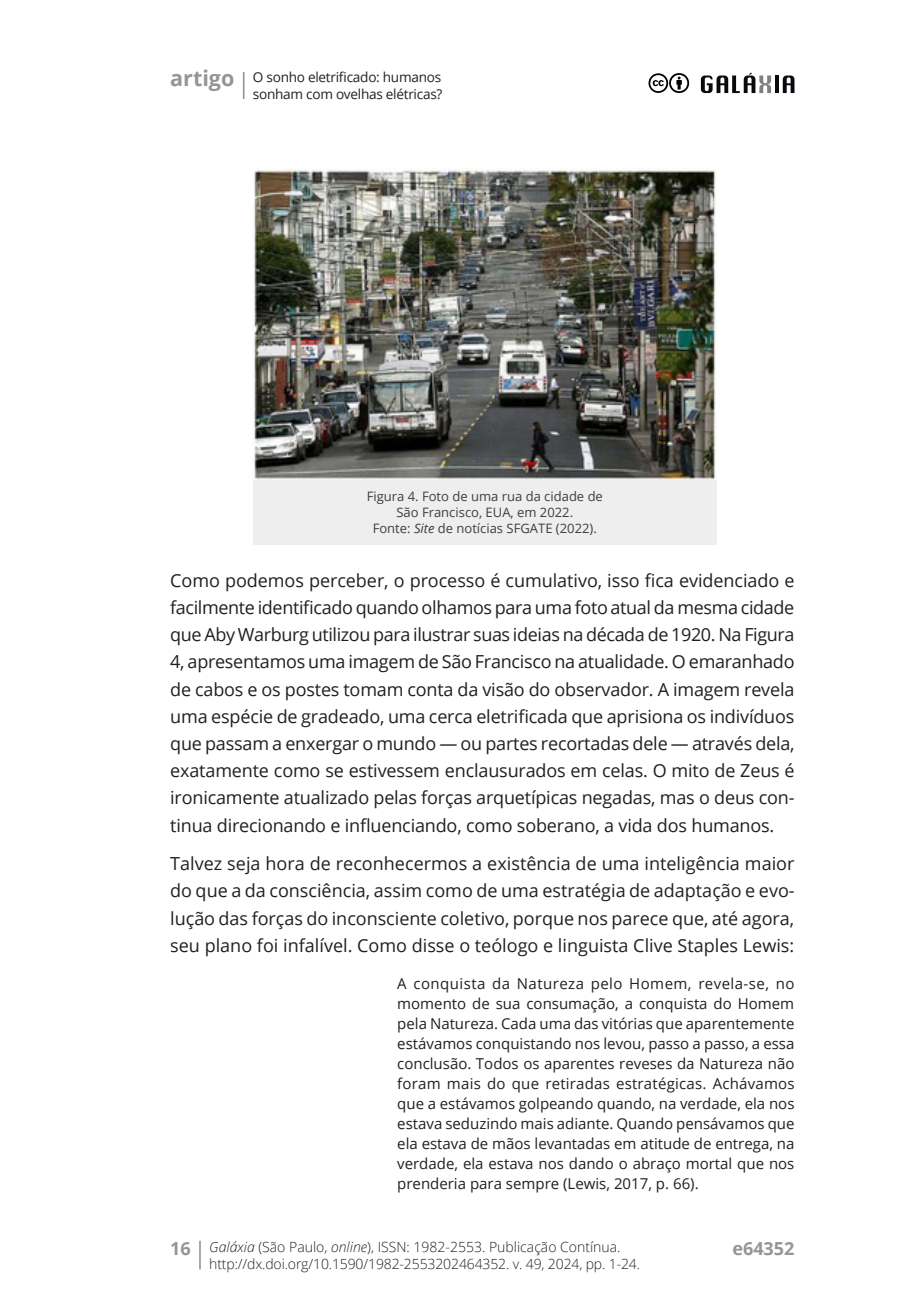
<style>
.page{position:relative;width:908px;height:1304px;background:#fff}
.page>*{position:absolute;margin:0;border:0;box-sizing:border-box;transform-origin:0 0}
.t1{font:700 21.6px "Open Sans";color:#939598}
.Mancha_de_texto{font:18px/27.2px "Open Sans";letter-spacing:-.005em;color:#231f20;text-align:justify}
.t2{font:700 18px "Open Sans";color:#939598}
.Citação_recuo{font:15px/20px "Open Sans";color:#231f20;text-align:justify}
.t3{font:300 14px/16.8px "Open Sans";letter-spacing:-.01em;color:#231f20}
.t4{font:13.6px/17px "Open Sans";letter-spacing:-.02em;color:#231f20}
._0_enviado_RECEBIDO{font:13px/16px "Open Sans";color:#3e3e3f;text-align:center}
.s1{font-style:italic}
</style>
<div class="page">
<hr style="left:199px;top:1241px;width:2px;height:28px;background:#939598">
<svg style="left:243px;top:72px;width:1px;height:27px"></svg>
<svg style="left:775px;top:76px;width:3px;height:17px"></svg>
<svg style="left:782px;top:76px;width:12px;height:17px"></svg>
<svg style="left:648px;top:72px;width:122px;height:22px"></svg>
<img style="left:253px;top:168px;width:463px;height:312px">
<div style="left:253px;top:480px;width:463px;height:65px;background:#eeeeef"></div>
<p class="t1" style="left:170px;top:63px;width:66px">artigo</p>
<p class="t4" style="left:253px;top:68px;width:191px">O sonho eletrificado: humanos sonham com ovelhas elétricas?</p>
<p class="_0_enviado_RECEBIDO" style="left:366px;top:488px;width:238px">Figura 4. Foto de uma rua da cidade de<br>São Francisco, EUA, em 2022.<br>Fonte: <span class="s1">Site</span> de notícias SFGATE (2022).</p>
<p class="Mancha_de_texto" style="left:170px;top:566px;width:625px">Como podemos perceber, o processo é cumulativo, isso fica evidenciado e facilmente identificado quando olhamos para uma foto atual da mesma cidade que Aby Warburg utilizou para ilustrar suas ideias na década de 1920. Na Figura 4, apresentamos uma imagem de São Francisco na atualidade. O emaranhado de cabos e os postes tomam conta da visão do observador. A imagem revela uma espécie de gradeado, uma cerca eletrificada que aprisiona os indivíduos que passam a enxergar o mundo — ou partes recortadas dele — através dela, exatamente como se estivessem enclausurados em celas. O mito de Zeus é ironicamente atualizado pelas forças arquetípicas negadas, mas o deus con&shy;tinua direcionando e influenciando, como soberano, a vida dos humanos.</p>
<p class="Mancha_de_texto" style="left:170px;top:849px;width:625px">Talvez seja hora de reconhecermos a existência de uma inteligência maior do que a da consciência, assim como de uma estratégia de adaptação e evo&shy;lução das forças do inconsciente coletivo, porque nos parece que, até agora, seu plano foi infalível. Como disse o teólogo e linguista Clive Staples Lewis:</p>
<p class="Citação_recuo" style="left:397px;top:973px;width:398px">A conquista da Natureza pelo Homem, revela-se, no momento de sua consumação, a conquista do Homem pela Natureza. Cada uma das vitórias que aparentemente estávamos conquistando nos levou, passo a passo, a essa conclusão. Todos os aparentes reveses da Natureza não foram mais do que retiradas estratégicas. Achávamos que a estávamos golpeando quando, na verdade, ela nos estava seduzindo mais adiante. Quando pensávamos que ela estava de mãos levantadas em atitude de entrega, na verdade, ela estava nos dando o abraço mortal que nos prenderia para sempre (Lewis, 2017, p. 66).</p>
<p class="t2" style="left:170px;top:1236px;width:22px">16</p>
<p class="t3" style="left:209px;top:1238px;width:432px"><span class="s1">Galáxia</span> (São Paulo, <span class="s1">online</span>), ISSN: 1982-2553. Publicação Contínua. http://dx.doi.org/10.1590/1982-2553202464352. v. 49, 2024, pp. 1-24.</p>
<p class="t2" style="left:732px;top:1236px;width:64px">e64352</p>
</div>
